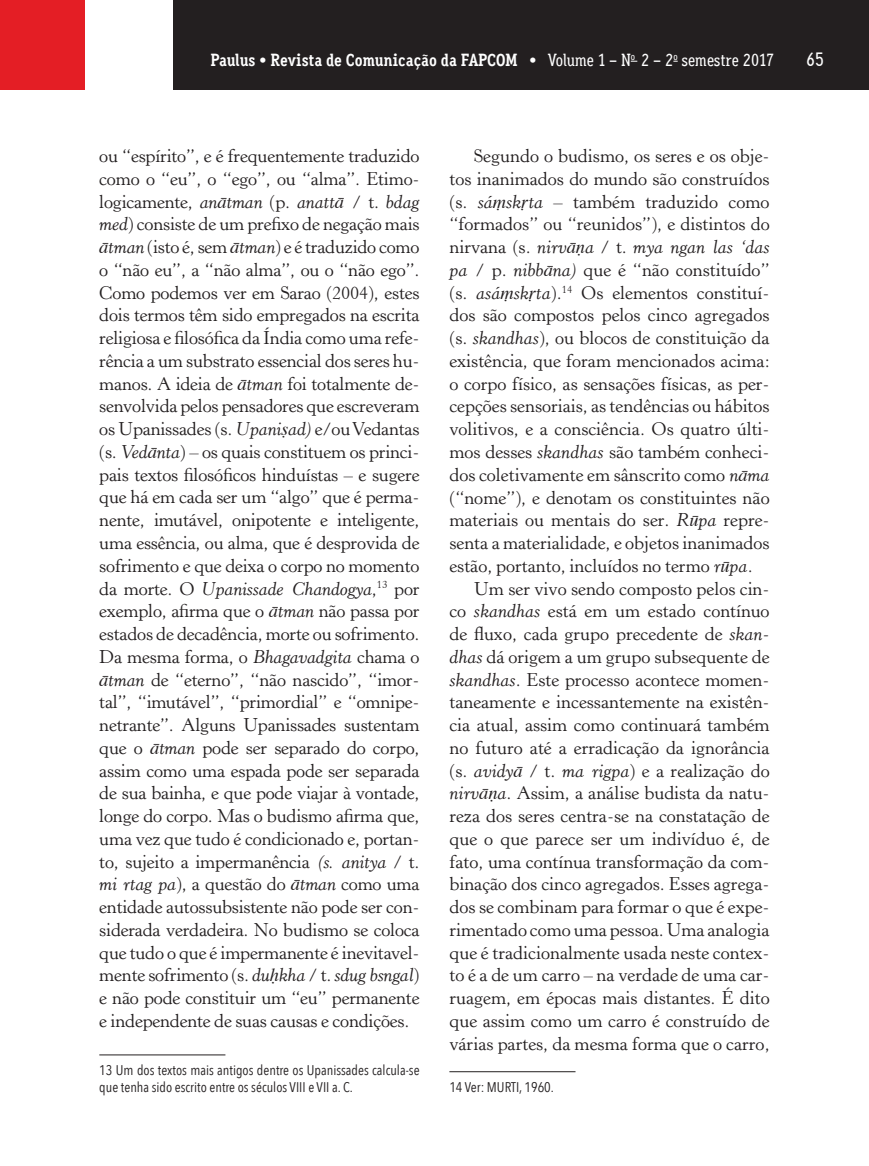
<style>
.page{position:relative;width:869px;height:1166px;background:#fff}
.page>*{position:absolute;margin:0;border:0;box-sizing:border-box;transform-origin:0 0}
.t1{font:500 19.25px "Aaux Office";color:#fff}
.t2{font:18.38px/22.8px "Horley Old Style";color:#231f20;text-align:justify}
.t3{font:italic 18.38px "Horley Old Style";color:#231f20}
.t4{font:700 17.5px "Aaux Office";color:#fff}
.t5{font:14px/16.8px "Avenir Next Condensed";color:#231f20}
.s1{font-weight:500}
.s2{font-style:italic}
.s3{font-family:"Times";font-style:italic}
.s4{font-style:normal}
.s5{font-family:"Times"}
</style>
<div class="page">
<div style="left:173px;top:0;width:695px;height:89px;background:#231f20"></div>
<div style="left:0;top:0;width:85px;height:90px;background:#e41e25"></div>
<hr style="left:99px;top:1054px;width:126px;height:1px;background:#231f20">
<hr style="left:449px;top:1071px;width:126px;height:1px;background:#231f20">
<p class="t4" style="left:210px;top:49px;width:565px">Paulus • Revista de Comunicação da FAPCOM <span class="s1">• Volume 1 – N</span><sup>o</sup> <span class="s1">2 – 2</span><sup>o</sup> <span class="s1">semestre 2017</span></p>
<p class="t1" style="left:806px;top:48px;width:19px">65</p>
<p class="t2" style="left:99px;top:145px;width:322px">ou “espírito”, e é frequentemente traduzido como o “eu”, o “ego”, ou “alma”. Etimo&shy;logicamente, <span class="s2">an</span><span class="s3">ā</span><span class="s2">tman</span> (p. <span class="s2">anatt</span><span class="s3">ā</span> / t. <span class="s2">bdag med</span>) consiste de um prefixo de negação mais <span class="s3">ā</span><span class="s2">tman</span> (isto é, sem <span class="s3">ā</span><span class="s2">tman</span>) e é traduzido como o “não eu”, a “não alma”, ou o “não ego”.<br>Como podemos ver em Sarao (2004), estes dois termos têm sido empregados na escrita religiosa e filosófica da Índia como uma refe&shy;rência a um substrato essencial dos seres hu&shy;manos. A ideia de <span class="s3">ā</span><span class="s2">tman</span> foi totalmente de&shy;senvolvida pelos pensadores que escreveram os Upanissades (s. <span class="s2">Upani</span><span class="s3">ṣ</span><span class="s2">ad)</span> e/ou Vedantas (s. <span class="s2">Ved</span><span class="s3">ā</span><span class="s2">nta</span>) – os quais constituem os princi&shy;pais textos filosóficos hinduístas – e sugere que há em cada ser um “algo” que é perma&shy;nente, imutável, onipotente e inteligente, uma essência, ou alma, que é desprovida de sofrimento e que deixa o corpo no momento da morte. O <span class="s2">Upanissade Chandogya</span>,<sup>13</sup> por exemplo, afirma que o <span class="s3">ā</span><span class="s2">tman</span> não passa por estados de decadência, morte ou sofrimento.<br>Da mesma forma, o <span class="s2">Bhagavadgita</span> chama o <span class="s3">ā</span><span class="s2">tman</span> de “eterno”, “não nascido”, “imor&shy;tal”, “imutável”, “primordial” e “omnipe&shy;netrante”. Alguns Upanissades sustentam que o <span class="s3">ā</span><span class="s2">tman</span> pode ser separado do corpo, assim como uma espada pode ser separada de sua bainha, e que pode viajar à vontade, longe do corpo. Mas o budismo afirma que, uma vez que tudo é condicionado e, portan&shy;to, sujeito a impermanência <span class="s2">(s. anitya</span> / t. <span class="s2">mi rtag pa</span>), a questão do <span class="s3">ā</span><span class="s2">tman</span> como uma entidade autossubsistente não pode ser con&shy;siderada verdadeira. No budismo se coloca que tudo o que é impermanente é inevitavel&shy;mente sofrimento (s. <span class="s2">du</span><span class="s3">ḥ</span><span class="s2">kha</span> / t. <span class="s2">sdug bsngal</span>) e não pode constituir um “eu” permanente e independente de suas causas e condições.</p>
<p class="t5" style="left:99px;top:1061px;width:321px">13 Um dos textos mais antigos dentre os Upanissades calcula-se que tenha sido escrito entre os séculos VIII e VII a. C.</p>
<p class="t2" style="left:474px;top:145px;width:297px">Segundo o budismo, os seres e os obje-</p>
<p class="t2" style="left:449px;top:168px;width:321px">tos inanimados do mundo são construídos</p>
<p class="t2" style="left:449px;top:191px;width:321px">(s. <span class="s2">sá</span><span class="s3">ṃ</span><span class="s2">sk</span><span class="s3">ṛ</span><span class="s2">ta</span> – também traduzido como</p>
<p class="t2" style="left:449px;top:213px;width:321px">“formados” ou “reunidos”), e distintos do</p>
<p class="t3" style="left:449px;top:236px;width:321px"><span class="s4">nirvana (s.</span> nirv<span class="s5">āṇ</span>a <span class="s4">/ t.</span> mya ngan las ‘das</p>
<p class="t2" style="left:449px;top:259px;width:321px"><span class="s2">pa</span> / p. <span class="s2">nibb</span><span class="s3">ā</span><span class="s2">na)</span> que é “não constituído”</p>
<p class="t2" style="left:449px;top:282px;width:321px">(s. <span class="s2">asá</span><span class="s3">ṃ</span><span class="s2">sk</span><span class="s3">ṛ</span><span class="s2">ta</span>).<sup>14</sup> Os elementos constituí-</p>
<p class="t2" style="left:449px;top:304px;width:321px">dos são compostos pelos cinco agregados</p>
<p class="t2" style="left:449px;top:327px;width:321px">(s. <span class="s2">skandhas</span>), ou blocos de constituição da</p>
<p class="t2" style="left:449px;top:350px;width:321px">existência, que foram mencionados acima:</p>
<p class="t2" style="left:449px;top:373px;width:321px">o corpo físico, as sensações físicas, as per-</p>
<p class="t2" style="left:449px;top:395px;width:321px">cepções sensoriais, as tendências ou hábitos</p>
<p class="t2" style="left:449px;top:418px;width:321px">volitivos, e a consciência. Os quatro últi-</p>
<p class="t2" style="left:449px;top:441px;width:321px">mos desses <span class="s2">skandhas</span> são também conheci-</p>
<p class="t2" style="left:449px;top:464px;width:321px">dos coletivamente em sânscrito como <span class="s2">n</span><span class="s3">ā</span><span class="s2">ma</span></p>
<p class="t2" style="left:449px;top:486px;width:321px">(“nome”), e denotam os constituintes não</p>
<p class="t2" style="left:449px;top:509px;width:321px">materiais ou mentais do ser. <span class="s2">R</span><span class="s3">ū</span><span class="s2">pa</span> repre-</p>
<p class="t2" style="left:449px;top:532px;width:321px">senta a materialidade, e objetos inanimados</p>
<p class="t2" style="left:449px;top:555px;width:304px">estão, portanto, incluídos no termo <span class="s2">r</span><span class="s3">ū</span><span class="s2">pa</span>.</p>
<p class="t2" style="left:474px;top:577px;width:297px">Um ser vivo sendo composto pelos cin-</p>
<p class="t2" style="left:449px;top:600px;width:321px">co <span class="s2">skandhas</span> está em um estado contínuo</p>
<p class="t2" style="left:449px;top:623px;width:321px">de fluxo, cada grupo precedente de <span class="s2">skan-</span></p>
<p class="t2" style="left:449px;top:646px;width:321px"><span class="s2">dhas</span> dá origem a um grupo subsequente de</p>
<p class="t2" style="left:449px;top:668px;width:321px"><span class="s2">skandhas</span>. Este processo acontece momen-</p>
<p class="t2" style="left:449px;top:691px;width:321px">taneamente e incessantemente na existên-</p>
<p class="t2" style="left:449px;top:714px;width:321px">cia atual, assim como continuará também</p>
<p class="t2" style="left:449px;top:737px;width:321px">no futuro até a erradicação da ignorância</p>
<p class="t2" style="left:449px;top:759px;width:321px">(s. <span class="s2">avidy</span><span class="s3">ā</span> / t. <span class="s2">ma rigpa</span>) e a realização do</p>
<p class="t2" style="left:449px;top:782px;width:321px"><span class="s2">nirv</span><span class="s3">āṇ</span><span class="s2">a</span>. Assim, a análise budista da natu-</p>
<p class="t2" style="left:449px;top:805px;width:321px">reza dos seres centra-se na constatação de</p>
<p class="t2" style="left:449px;top:828px;width:321px">que o que parece ser um indivíduo é, de</p>
<p class="t2" style="left:449px;top:850px;width:321px">fato, uma contínua transformação da com-</p>
<p class="t2" style="left:449px;top:873px;width:321px">binação dos cinco agregados. Esses agrega-</p>
<p class="t2" style="left:449px;top:896px;width:321px">dos se combinam para formar o que é expe-</p>
<p class="t2" style="left:449px;top:919px;width:321px">rimentado como uma pessoa. Uma analogia</p>
<p class="t2" style="left:449px;top:941px;width:321px">que é tradicionalmente usada neste contex-</p>
<p class="t2" style="left:449px;top:964px;width:321px">to é a de um carro – na verdade de uma car-</p>
<p class="t2" style="left:449px;top:987px;width:321px">ruagem, em épocas mais distantes. É dito</p>
<p class="t2" style="left:449px;top:1010px;width:321px">que assim como um carro é construído de</p>
<p class="t2" style="left:449px;top:1032px;width:321px">várias partes, da mesma forma que o carro,</p>
<p class="t5" style="left:449px;top:1078px;width:106px">14 Ver: MURTI, 1960.</p>
</div>
